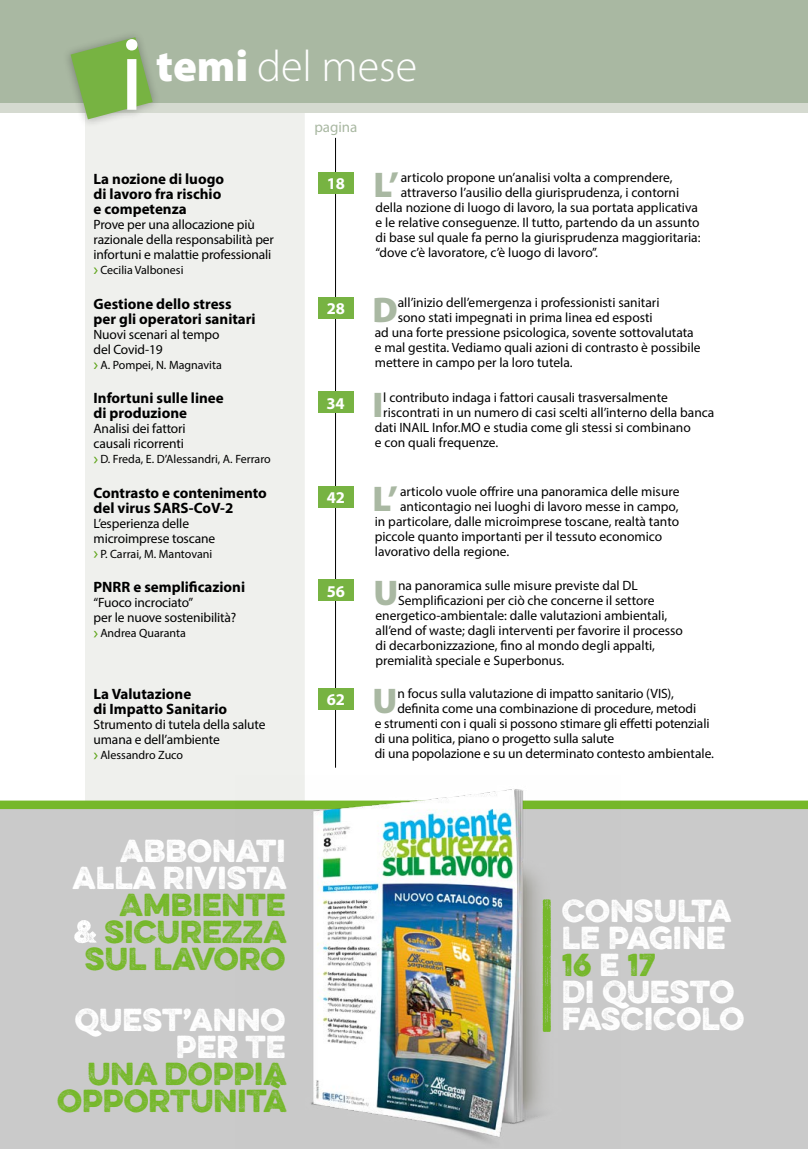
<style>
.page{position:relative;width:808px;height:1149px;background:#fff}
.page>*{position:absolute;margin:0;border:0;box-sizing:border-box;transform-origin:0 0}
.t1{font:300 44.25px "Myriad Pro";color:#fff}
.t2{font:900 35.7px "Myriad Pro";color:#a9b8a2}
.t3{font:28.5px/27px "Eveleth";color:#fff;text-align:right}
.t4{font:28.5px/27px "Eveleth";color:#76b82a;text-align:right}
.t5{font:700 16.5px "Myriad Pro";color:#fff}
.t6{font:700 15px/15px "Myriad Pro";color:#000}
.t7{font:15px "Myriad Pro";color:#a9b8a2}
.t8{font:13.5px/15px "Myriad Pro";color:#000}
.t9{font:12px "Myriad Pro";color:#000}
.s1{font-weight:900}
.s2{font-weight:900;font-size:35.7px;color:#a9b8a2}
.s3{color:#76b82a}
</style>
<div class="page">
<div style="left:85px;top:113px;width:220px;height:687px;background:#eff0ed"></div>
<div style="left:0;top:102px;width:808px;height:11px;background:#d5dad0"></div>
<div style="left:0;top:0;width:808px;height:102px;background:#a9b8a2"></div>
<hr style="left:335px;top:138px;width:1px;height:629px;background:#000">
<div style="left:318px;top:173px;width:36px;height:21px;background:#77b342"></div>
<svg style="left:94px;top:267px;width:4px;height:7px"></svg>
<svg style="left:94px;top:362px;width:4px;height:7px"></svg>
<div style="left:318px;top:297px;width:36px;height:21px;background:#77b342"></div>
<svg style="left:94px;top:456px;width:4px;height:7px"></svg>
<div style="left:318px;top:392px;width:35px;height:21px;background:#77b342"></div>
<svg style="left:94px;top:551px;width:4px;height:6px"></svg>
<div style="left:318px;top:486px;width:36px;height:21px;background:#77b342"></div>
<svg style="left:94px;top:630px;width:4px;height:7px"></svg>
<div style="left:318px;top:579px;width:36px;height:21px;background:#77b342"></div>
<svg style="left:94px;top:752px;width:4px;height:7px"></svg>
<div style="left:318px;top:687px;width:36px;height:22px;background:#77b342"></div>
<div style="left:62px;top:29px;width:99px;height:99px;background:#000;opacity:.3"></div>
<svg style="left:71px;top:37px;width:82px;height:82px"></svg>
<div style="left:0;top:805px;width:808px;height:343px;background:#cacaca"></div>
<svg style="left:0;top:800px;width:808px;height:8px;background:#7fbc38"></svg>
<svg style="left:74px;top:920px;width:22px;height:22px"></svg>
<img style="left:235px;top:775px;width:386px;height:366px">
<svg style="left:543px;top:898px;width:8px;height:133px"></svg>
<h1 class="t1" style="left:156px;top:40px;width:262px"><span class="s1">temi</span> del mese</h1>
<p class="t6" style="left:94px;top:171px;width:132px">La nozione di luogo di lavoro fra rischio e competenza</p>
<p class="t8" style="left:94px;top:217px;width:182px">Prove per una allocazione più razionale della responsabilità per infortuni e malattie professionali</p>
<p class="t9" style="left:100px;top:262px;width:85px">Cecilia Valbonesi</p>
<p class="t6" style="left:94px;top:296px;width:164px">Gestione dello stress per gli operatori sanitari</p>
<p class="t8" style="left:94px;top:326px;width:127px">Nuovi scenari al tempo del Covid-19</p>
<p class="t9" style="left:100px;top:357px;width:123px">A. Pompei, N. Magnavita</p>
<p class="t6" style="left:94px;top:390px;width:132px">Infortuni sulle linee di produzione</p>
<p class="t8" style="left:94px;top:421px;width:94px">Analisi dei fattori causali ricorrenti</p>
<p class="t9" style="left:100px;top:451px;width:172px">D. Freda, E. D’Alessandri, A. Ferraro</p>
<p class="t6" style="left:94px;top:484px;width:175px">Contrasto e contenimento del virus SARS-CoV-2</p>
<p class="t8" style="left:94px;top:515px;width:123px">L’esperienza delle microimprese toscane</p>
<p class="t9" style="left:100px;top:546px;width:114px">P. Carrai, M. Mantovani</p>
<p class="t6" style="left:94px;top:579px;width:153px">PNRR e semplificazioni</p>
<p class="t8" style="left:94px;top:595px;width:144px">“Fuoco incrociato”<br>per le nuove sostenibilità?</p>
<p class="t9" style="left:100px;top:625px;width:87px">Andrea Quaranta</p>
<p class="t6" style="left:94px;top:686px;width:135px">La Valutazione<br>di Impatto Sanitario</p>
<p class="t8" style="left:94px;top:716px;width:173px">Strumento di tutela della salute umana e dell’ambiente</p>
<p class="t9" style="left:100px;top:747px;width:84px">Alessandro Zuco</p>
<p class="t7" style="left:314px;top:118px;width:45px">pagina</p>
<p class="t5" style="left:327px;top:173px;width:74px">18 <span class="s2">L’</span></p>
<p class="t8" style="left:401px;top:170px;width:273px">articolo propone un’analisi volta a comprendere,</p>
<p class="t8" style="left:401px;top:185px;width:280px">attraverso l’ausilio della giurisprudenza, i contorni</p>
<p class="t8" style="left:376px;top:200px;width:324px">della nozione di luogo di lavoro, la sua portata applicativa</p>
<p class="t8" style="left:376px;top:215px;width:325px">e le relative conseguenze. Il tutto, partendo da un assunto</p>
<p class="t8" style="left:376px;top:230px;width:326px">di base sul quale fa perno la giurisprudenza maggioritaria:</p>
<p class="t8" style="left:376px;top:245px;width:224px">“dove c’è lavoratore, c’è luogo di lavoro”.</p>
<p class="t5" style="left:327px;top:298px;width:20px">28</p>
<h2 class="t2" style="left:373px;top:285px;width:27px">D</h2>
<p class="t8" style="left:398px;top:294px;width:263px">all’inizio dell’emergenza i professionisti sanitari</p>
<p class="t8" style="left:398px;top:309px;width:256px">sono stati impegnati in prima linea ed esposti</p>
<p class="t8" style="left:375px;top:324px;width:320px">ad una forte pressione psicologica, sovente sottovalutata</p>
<p class="t8" style="left:375px;top:339px;width:327px">e mal gestita. Vediamo quali azioni di contrasto è possibile</p>
<p class="t8" style="left:375px;top:354px;width:199px">mettere in campo per la loro tutela.</p>
<p class="t5" style="left:326px;top:392px;width:20px">34</p>
<h2 class="t2" style="left:373px;top:380px;width:12px">I</h2>
<p class="t8" style="left:383px;top:389px;width:286px">l contributo indaga i fattori causali trasversalmente</p>
<p class="t8" style="left:383px;top:404px;width:333px">riscontrati in un numero di casi scelti all’interno della banca</p>
<p class="t8" style="left:375px;top:419px;width:317px">dati INAIL Infor.MO e studia come gli stessi si combinano</p>
<p class="t8" style="left:375px;top:434px;width:125px">e con quali frequenze.</p>
<p class="t5" style="left:327px;top:486px;width:20px">42</p>
<h2 class="t2" style="left:373px;top:475px;width:27px">L’</h2>
<p class="t8" style="left:400px;top:483px;width:281px">articolo vuole offrire una panoramica delle misure</p>
<p class="t8" style="left:400px;top:498px;width:280px">anticontagio nei luoghi di lavoro messe in campo,</p>
<p class="t8" style="left:375px;top:513px;width:306px">in particolare, dalle microimprese toscane, realtà tanto</p>
<p class="t8" style="left:375px;top:528px;width:289px">piccole quanto importanti per il tessuto economico</p>
<p class="t8" style="left:375px;top:543px;width:136px">lavorativo della regione.</p>
<p class="t5" style="left:327px;top:580px;width:20px">56</p>
<h2 class="t2" style="left:373px;top:569px;width:26px">U</h2>
<p class="t8" style="left:398px;top:578px;width:241px">na panoramica sulle misure previste dal DL</p>
<p class="t8" style="left:398px;top:593px;width:258px">Semplificazioni per ciò che concerne il settore</p>
<p class="t8" style="left:376px;top:608px;width:293px">energetico-ambientale: dalle valutazioni ambientali,</p>
<p class="t8" style="left:376px;top:623px;width:309px">all’end of waste; dagli interventi per favorire il processo</p>
<p class="t8" style="left:376px;top:638px;width:281px">di decarbonizzazione, fino al mondo degli appalti,</p>
<p class="t8" style="left:376px;top:653px;width:190px">premialità speciale e Superbonus.</p>
<p class="t5" style="left:327px;top:688px;width:20px">62</p>
<h2 class="t2" style="left:373px;top:677px;width:26px">U</h2>
<p class="t8" style="left:397px;top:685px;width:278px">n focus sulla valutazione di impatto sanitario (VIS),</p>
<p class="t8" style="left:397px;top:700px;width:300px">definita come una combinazione di procedure, metodi</p>
<p class="t8" style="left:375px;top:715px;width:336px">e strumenti con i quali si possono stimare gli effetti potenziali</p>
<p class="t8" style="left:375px;top:730px;width:241px">di una politica, piano o progetto sulla salute</p>
<p class="t8" style="left:375px;top:745px;width:341px">di una popolazione e su un determinato contesto ambientale.</p>
<h3 class="t3" style="left:72px;top:835px;width:216px">ABBONATI<br>ALLA RIVISTA</h3>
<h3 class="t4" style="left:85px;top:889px;width:204px">AMBIENTE<br>SICUREZZA<br>SUL LAVORO</h3>
<h3 class="t3" style="left:562px;top:896px;width:184px;text-align:left">CONSULTA<br>LE PAGINE<br><span class="s3">16</span> E <span class="s3">17<br></span>DI QUESTO<br>FASCICOLO</h3>
<h3 class="t3" style="left:75px;top:1005px;width:212px">QUEST’ANNO<br>PER TE</h3>
<h3 class="t4" style="left:57px;top:1059px;width:231px">UNA DOPPIA<br>OPPORTUNITÀ</h3>
</div>
